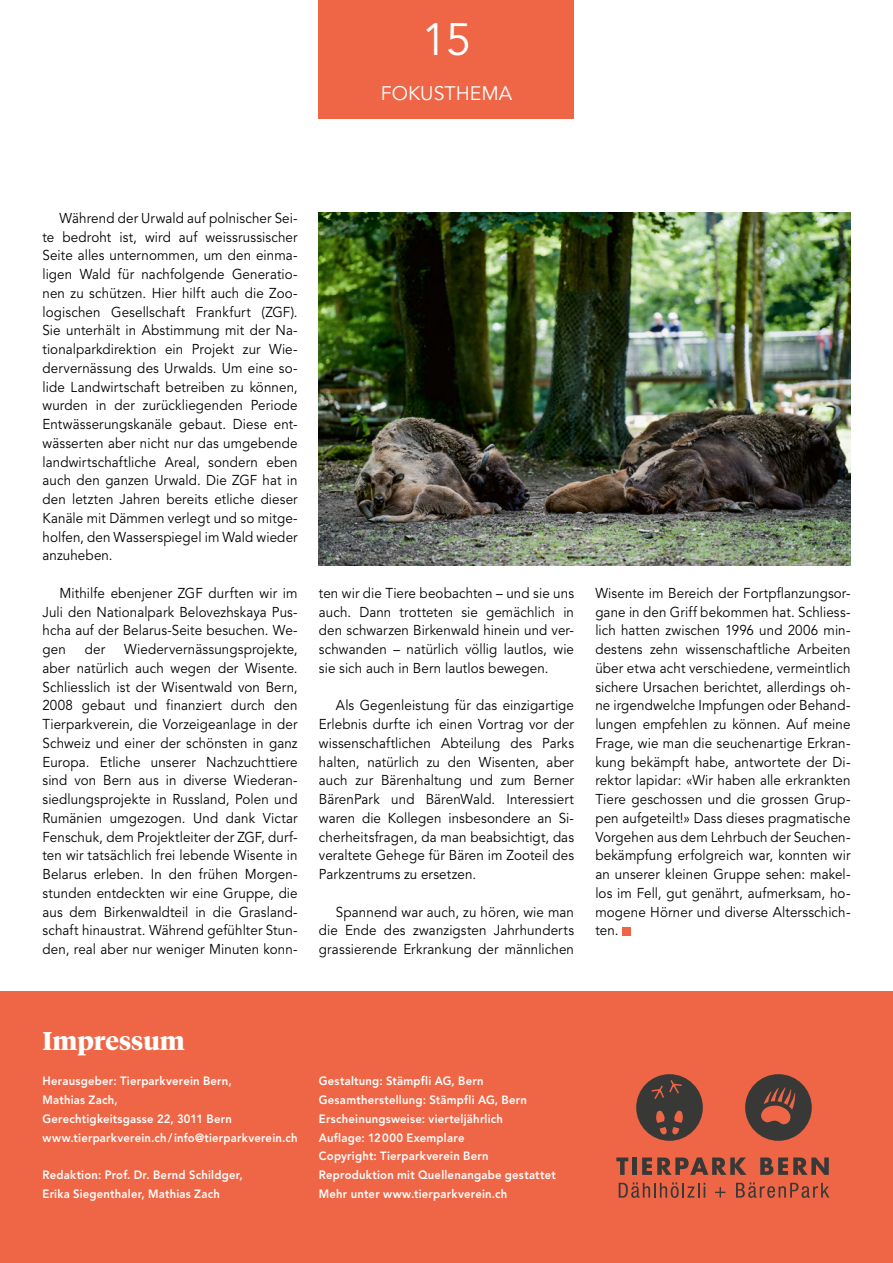
<style>
.page{position:relative;width:893px;height:1263px;background:#fff}
.page>*{position:absolute;margin:0;border:0;box-sizing:border-box;transform-origin:0 0}
.t1{font:45px "Avenir LT Std";color:#fff}
.t2{font:700 25.5px "Tiempos Headline";color:#fff}
.t3{font:19.5px "Avenir LT Std";color:#fff}
.t4{font:14.25px/18.8px "Avenir LT Std";letter-spacing:.01em;color:#000;text-align:justify;scale:.94 1}
.t5{font:800 12px/18.8px "Avenir LT Std";letter-spacing:.02em;color:#fff;scale:.94 1}
</style>
<div class="page">
<div style="left:622px;top:927px;width:9px;height:8px;background:#ee6646"></div>
<div style="left:0;top:992px;width:893px;height:271px;background:#ee6646"></div>
<svg style="left:616px;top:1157px;width:12px;height:18px"></svg>
<div style="left:632px;top:1157px;width:5px;height:18px;background:#383937"></div>
<svg style="left:642px;top:1157px;width:104px;height:18px"></svg>
<svg style="left:760px;top:1157px;width:69px;height:18px"></svg>
<svg style="left:619px;top:1182px;width:86px;height:16px"></svg>
<svg style="left:715px;top:1187px;width:10px;height:10px"></svg>
<svg style="left:736px;top:1182px;width:93px;height:16px"></svg>
<svg style="left:636px;top:1074px;width:67px;height:67px"></svg>
<svg style="left:745px;top:1074px;width:67px;height:67px"></svg>
<div style="left:319px;top:0;width:255px;height:118px;background:#ee6646"></div>
<img style="left:319px;top:213px;width:531px;height:353px">
<h1 class="t1" style="left:422px;top:14px;width:51px">15</h1>
<h3 class="t3" style="left:381px;top:82px;width:133px">FOKUSTHEMA</h3>
<p class="t4" style="left:43px;top:209px;width:273px;text-indent:17px">Während der Urwald auf polnischer Sei&shy;te bedroht ist, wird auf weissrussischer Seite alles unternommen, um den einma&shy;ligen Wald für nachfolgende Generatio&shy;nen zu schützen. Hier hilft auch die Zoo&shy;logischen Gesellschaft Frankfurt (ZGF).<br>Sie unterhält in Abstimmung mit der Na&shy;tionalparkdirektion ein Projekt zur Wie&shy;dervernässung des Urwalds. Um eine so&shy;lide Landwirtschaft betreiben zu können, wurden in der zurückliegenden Periode Entwässerungskanäle gebaut. Diese ent&shy;wässerten aber nicht nur das umgebende landwirtschaftliche Areal, sondern eben auch den ganzen Urwald. Die ZGF hat in den letzten Jahren bereits etliche dieser Kanäle mit Dämmen verlegt und so mitge&shy;holfen, den Wasserspiegel im Wald wieder anzuheben.</p>
<p class="t4" style="left:43px;top:584px;width:273px;text-indent:17px">Mithilfe ebenjener ZGF durften wir im Juli den Nationalpark Belovezhskaya Pus&shy;hcha auf der Belarus-Seite besuchen. We&shy;gen</p>
<p class="t4" style="left:43px;top:640px;width:273px;text-indent:82px">Wiedervernässungsprojekte, aber natürlich auch wegen der Wisente.<br>Schliesslich ist der Wisentwald von Bern, 2008 gebaut und finanziert durch den Tierparkverein, die Vorzeigeanlage in der Schweiz und einer der schönsten in ganz Europa. Etliche unserer Nachzuchttiere sind von Bern aus in diverse Wiederan&shy;siedlungsprojekte in Russland, Polen und Rumänien umgezogen. Und dank Victar Fenschuk, dem Projektleiter der ZGF, durf&shy;ten wir tatsächlich frei lebende Wisente in Belarus erleben. In den frühen Morgen&shy;stunden entdeckten wir eine Gruppe, die aus dem Birkenwaldteil in die Grasland&shy;schaft hinaustrat. Während gefühlter Stun&shy;den, real aber nur weniger Minuten konn-</p>
<p class="t4" style="left:85px;top:640px;width:23px">der</p>
<p class="t4" style="left:319px;top:584px;width:273px">ten wir die Tiere beobachten – und sie uns auch. Dann trotteten sie gemächlich in den schwarzen Birkenwald hinein und ver&shy;schwanden – natürlich völlig lautlos, wie sie sich auch in Bern lautlos bewegen.</p>
<p class="t4" style="left:319px;top:696px;width:273px;text-indent:17px">Als Gegenleistung für das einzigartige Erlebnis durfte ich einen Vortrag vor der wissenschaftlichen Abteilung des Parks halten, natürlich zu den Wisenten, aber auch zur Bärenhaltung und zum Berner BärenPark und BärenWald. Interessiert waren die Kollegen insbesondere an Si&shy;cherheitsfragen, da man beabsichtigt, das veraltete Gehege für Bären im Zooteil des Parkzentrums zu ersetzen.</p>
<p class="t4" style="left:319px;top:903px;width:273px;text-indent:17px">Spannend war auch, zu hören, wie man die Ende des zwanzigsten Jahrhunderts grassierende Erkrankung der männlichen</p>
<p class="t4" style="left:595px;top:584px;width:273px">Wisente im Bereich der Fortpflanzungsor&shy;gane in den Griff bekommen hat. Schliess&shy;lich hatten zwischen 1996 und 2006 min&shy;destens zehn wissenschaftliche Arbeiten über etwa acht verschiedene, vermeintlich sichere Ursachen berichtet, allerdings oh&shy;ne irgendwelche Impfungen oder Behand&shy;lungen empfehlen zu können. Auf meine Frage, wie man die seuchenartige Erkran&shy;kung bekämpft habe, antwortete der Di&shy;rektor lapidar: «Wir haben alle erkrankten Tiere geschossen und die grossen Grup&shy;pen aufgeteilt!» Dass dieses pragmatische Vorgehen aus dem Lehrbuch der Seuchen&shy;bekämpfung erfolgreich war, konnten wir an unserer kleinen Gruppe sehen: makel&shy;los im Fell, gut genährt, aufmerksam, ho&shy;mogene Hörner und diverse Altersschich&shy;ten.</p>
<h2 class="t2" style="left:43px;top:1023px;width:144px">Impressum</h2>
<p class="t5" style="left:43px;top:1072px;width:273px">Herausgeber: Tierparkverein Bern,<br>Mathias Zach,<br>Gerechtigkeitsgasse 22, 3011 Bern www.tierparkverein.ch/info@tierparkverein.ch</p>
<p class="t5" style="left:43px;top:1165px;width:215px">Redaktion: Prof. Dr. Bernd Schildger,<br>Erika Siegenthaler, Mathias Zach</p>
<p class="t5" style="left:319px;top:1072px;width:253px">Gestaltung: Stämpfli AG, Bern Gesamtherstellung: Stämpfli AG, Bern Erscheinungsweise: vierteljährlich<br>Auflage: 12000 Exemplare<br>Copyright: Tierparkverein Bern Reproduktion mit Quellenangabe gestattet Mehr unter www.tierparkverein.ch</p>
</div>
